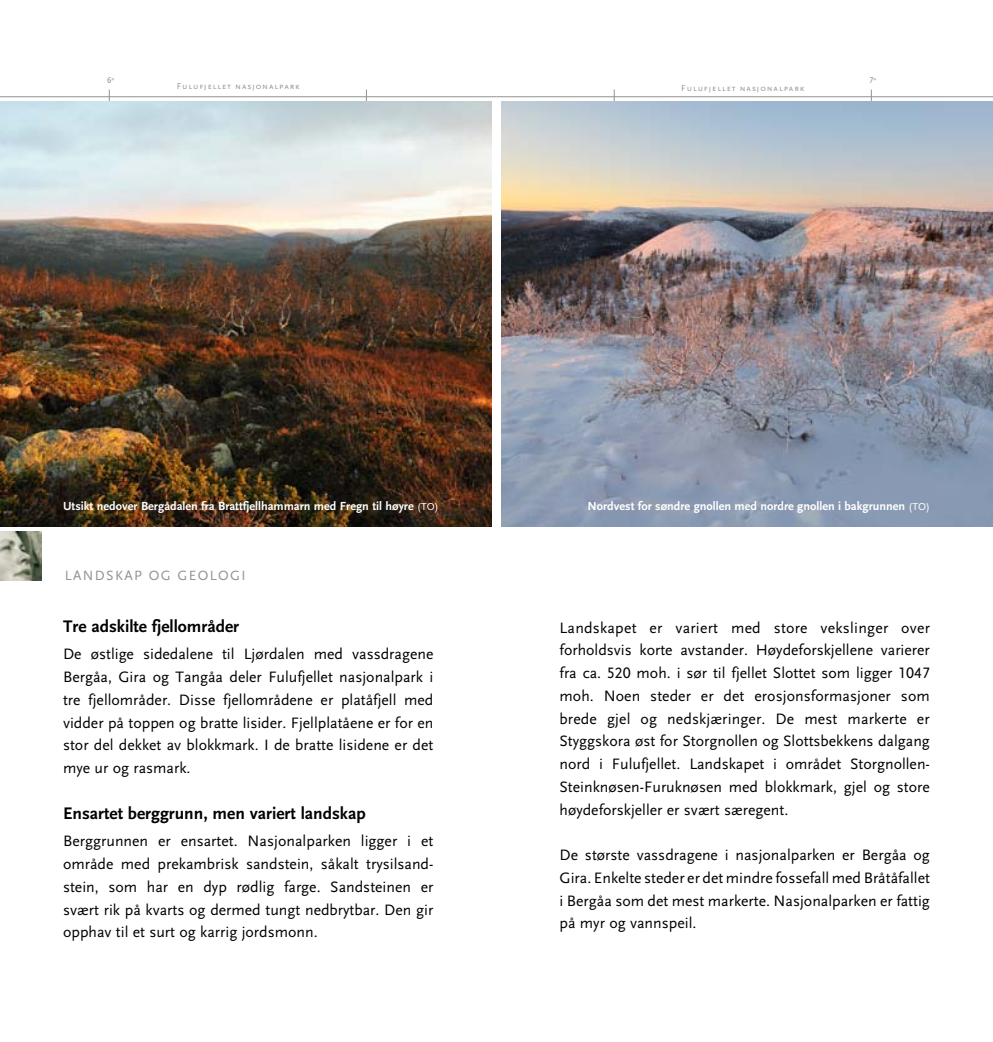
<style>
.page{position:relative;width:993px;height:1042px;background:#fff}
.page>*{position:absolute;margin:0;border:0;box-sizing:border-box;transform-origin:0 0}
.t1{font:700 17.5px "Scala Sans";color:#000}
.t2{font:15.75px/22.8px "Scala Sans";color:#000;text-align:justify}
.t3{font:14px "Scala Sans";letter-spacing:.1em;color:#949290}
.t4{font:700 12.25px "Scala Sans";color:#fff}
.t5{font:8.75px "Scala Sans Caps";letter-spacing:.1em;color:#949290}
.s1{font-family:"Scala Sans"}
.s2{font-weight:400;font-size:10.5px}
.s3{font-family:"Scala Sans Caps"}
</style>
<div class="page">
<hr style="left:496px;top:96px;width:496px;height:1px;background:#949290">
<hr style="left:0;top:96px;width:496px;height:1px;background:#949290">
<img style="left:0;top:532px;width:42px;height:49px">
<img style="left:501px;top:102px;width:491px;height:425px">
<img style="left:0;top:102px;width:491px;height:425px">
<p class="t5" style="left:107px;top:75px;width:9px">6<span class="s1">°</span></p>
<p class="t5" style="left:177px;top:81px;width:124px">Fulufjellet nasjonalpark</p>
<p class="t5" style="left:681px;top:83px;width:124px">Fulufjellet nasjonalpark</p>
<p class="t5" style="left:868px;top:75px;width:9px">7<span class="s1">°</span></p>
<p class="t4" style="left:63px;top:499px;width:377px">Utsikt nedover Bergådalen fra Brattfjellhammarn med Fregn til høyre <span class="s2">(TO)</span></p>
<p class="t4" style="left:587px;top:499px;width:344px">Nordvest for søndre gnollen med nordre gnollen i bakgrunnen <span class="s2">(TO)</span></p>
<p class="t3" style="left:65px;top:568px;width:60px">LANDSKAP</p>
<p class="t3" style="left:149px;top:568px;width:90px">OG GEOLOGI</p>
<p class="t1" style="left:63px;top:616px;width:177px">Tre adskilte fjellområder</p>
<p class="t2" style="left:63px;top:643px;width:372px">De østlige sidedalene til Ljørdalen med vassdragene Bergåa, Gira og Tangåa deler Fulufjellet nasjonalpark i tre fjellområder. Disse fjellområdene er platåfjell med vidder på toppen og bratte lisider. Fjellplatåene er for en stor del dekket av blokkmark. I de bratte lisidene er det mye ur og rasmark.</p>
<p class="t1" style="left:63px;top:803px;width:304px">Ensartet berggrunn, men variert landskap</p>
<p class="t2" style="left:63px;top:830px;width:372px">Berggrunnen er ensartet. Nasjonalparken ligger i et område med prekambrisk sandstein, såkalt trysilsand&shy;stein, som har en dyp rødlig farge. Sandsteinen er svært rik på kvarts og dermed tungt nedbrytbar. Den gir opphav til et surt og karrig jordsmonn.</p>
<p class="t2" style="left:559px;top:616px;width:372px">Landskapet er variert med store vekslinger over forholdsvis korte avstander. Høydeforskjellene varierer fra ca. <span class="s3">520</span> moh. i sør til fjellet Slottet som ligger <span class="s3">1047 </span>moh. Noen steder er det erosjonsformasjoner som brede gjel og nedskjæringer. De mest markerte er Styggskora øst for Storgnollen og Slottsbekkens dalgang nord i Fulufjellet. Landskapet i området Storgnollen-Steinknøsen-Furuknøsen med blokkmark, gjel og store høydeforskjeller er svært særegent.</p>
<p class="t2" style="left:559px;top:844px;width:372px">De største vassdragene i nasjonalparken er Bergåa og Gira. Enkelte steder er det mindre fossefall med Bråtåfallet i Bergåa som det mest markerte. Nasjonalparken er fattig på myr og vannspeil.</p>
</div>
